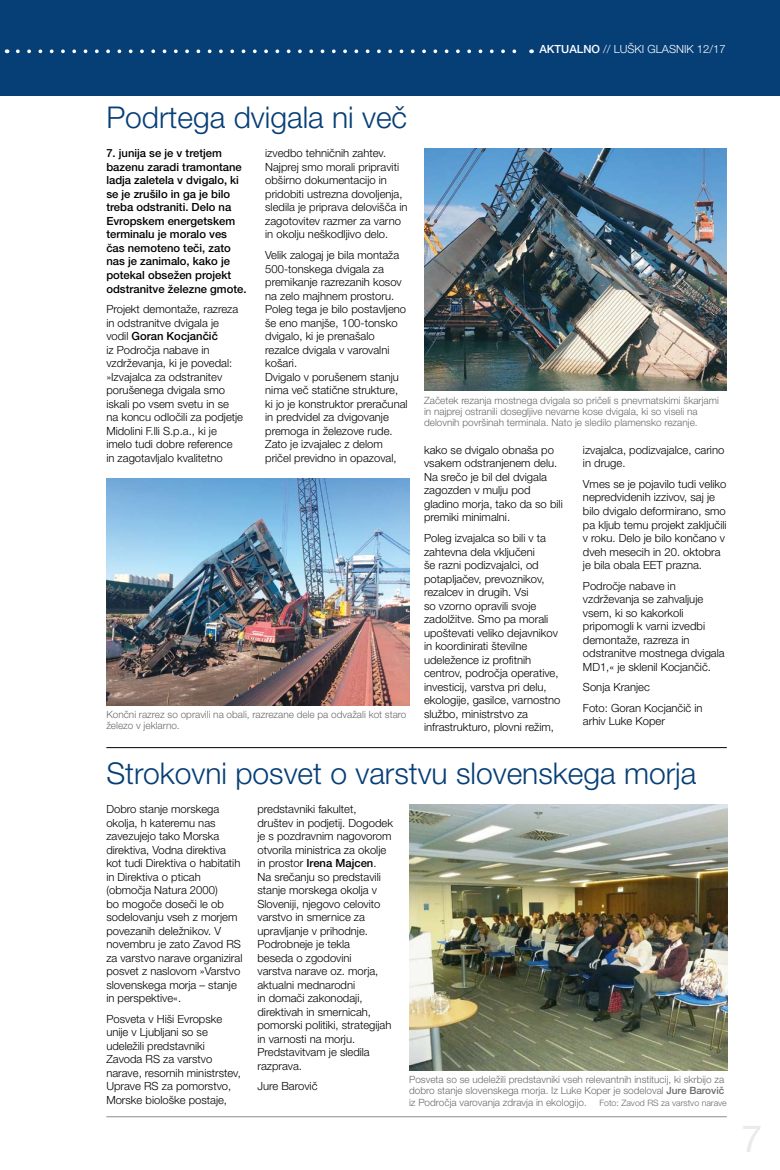
<style>
.page{position:relative;width:780px;height:1170px;background:#fff}
.page>*{position:absolute;margin:0;border:0;box-sizing:border-box;transform-origin:0 0}
.t1{font:37.5px "AA Helvetica";color:#eaeaeb}
.t2{font:30px "Helvetica L";color:#063e76}
.t3{font:11.25px/13.5px "Helvetica L";color:#000}
.t4{font:11.25px/13.5px "Helvetica LB";color:#000}
.t5{font:11.25px "Helvetica LB";color:#fff}
.t6{font:11.25px "Helvetica L";color:#fff}
.t7{font:10px/11.2px "Helvetica L";color:#6a6a6d}
.t8{font:8.75px "Helvetica L";color:#6a6a6d}
.s1{font-family:"Helvetica L"}
.s2{font-family:"Helvetica LB"}
</style>
<div class="page">
<hr style="left:106px;top:1116px;width:620px;height:1px;background:#8b8c8f">
<div style="left:0;top:0;width:780px;height:96px;background:#063e76"></div>
<svg style="left:18px;top:49px;width:499px;height:4px"></svg>
<hr style="left:106px;top:747px;width:620px;height:1px;background:#000">
<img style="left:424px;top:149px;width:302px;height:242px">
<img style="left:106px;top:478px;width:303px;height:227px">
<img style="left:409px;top:804px;width:318px;height:266px">
<p class="t5" style="left:539px;top:42px;width:82px">AKTUALNO <span class="s1">// luški</span></p>
<p class="t6" style="left:647px;top:42px;width:8px">glasnik</p>
<p class="t6" style="left:697px;top:42px;width:30px">12/17</p>
<h2 class="t2" style="left:106px;top:99px;width:302px">Podrtega dvigala ni več</h2>
<p class="t4" style="left:106px;top:146px;width:142px">7. junija se je v tretjem bazenu zaradi tramontane ladja zaletela v dvigalo, ki se je zrušilo in ga je bilo treba odstraniti. Delo na<br>Evropskem energetskem terminalu je moralo ves čas nemoteno teči, zato nas je zanimalo, kako je potekal obsežen projekt odstranitve železne gmote.</p>
<p class="t3" style="left:106px;top:302px;width:133px">Projekt demontaže, razreza in odstranitve dvigala je</p>
<p class="t4" style="left:106px;top:329px;width:113px"><span class="s1">vodil</span> Goran Kocjančič</p>
<p class="t3" style="left:106px;top:342px;width:138px">iz Področja nabave in vzdrževanja, ki je povedal: »Izvajalca za odstranitev porušenega dvigala smo iskali po vsem svetu in se na koncu odločili za podjetje<br>Midolini F.lli S.p.a., ki je imelo tudi dobre reference in zagotavljalo kvalitetno</p>
<p class="t3" style="left:265px;top:146px;width:144px">izvedbo tehničnih zahtev.<br>Najprej smo morali pripraviti obširno dokumentacijo in pridobiti ustrezna dovoljenja, sledila je priprava delovišča in zagotovitev razmer za varno in okolju neškodljivo delo.</p>
<p class="t3" style="left:265px;top:248px;width:144px">Velik zalogaj je bila montaža<br>500-tonskega dvigala za premikanje razrezanih kosov na zelo majhnem prostoru.<br>Poleg tega je bilo postavljeno še eno manjše, 100-tonsko dvigalo, ki je prenašalo rezalce dvigala v varovalni košari.<br>Dvigalo v porušenem stanju nima več statične strukture, ki jo je konstruktor preračunal in predvidel za dvigovanje premoga in železove rude.<br>Zato je izvajalec z delom pričel previdno in opazoval,</p>
<p class="t7" style="left:424px;top:394px;width:296px">Začetek rezanja mostnega dvigala so pričeli s pnevmatskimi škarjami in najprej ostranili dosegljive nevarne kose dvigala, ki so viseli na delovnih površinah terminala. Nato je sledilo plamensko rezanje.</p>
<p class="t3" style="left:424px;top:443px;width:140px">kako se dvigalo obnaša po vsakem odstranjenem delu.<br>Na srečo je bil del dvigala zagozden v mulju pod gladino morja, tako da so bili premiki minimalni.</p>
<p class="t3" style="left:424px;top:531px;width:138px">Poleg izvajalca so bili v ta zahtevna dela vključeni<br>še razni podizvajalci, od potapljačev, prevoznikov, rezalcev in drugih. Vsi<br>so vzorno opravili svoje zadolžitve. Smo pa morali upoštevati veliko dejavnikov in koordinirati številne udeležence iz profitnih centrov, področja operative, investicij, varstva pri delu, ekologije, gasilce, varnostno službo, ministrstvo za infrastrukturo, plovni režim,</p>
<p class="t3" style="left:583px;top:443px;width:143px">izvajalca, podizvajalce, carino in druge.</p>
<p class="t3" style="left:583px;top:477px;width:145px">Vmes se je pojavilo tudi veliko nepredvidenih izzivov, saj je bilo dvigalo deformirano, smo pa kljub temu projekt zaključili v roku. Delo je bilo končano v dveh mesecih in 20. oktobra je bila obala EET prazna.</p>
<p class="t3" style="left:583px;top:578px;width:143px">Področje nabave in vzdrževanja se zahvaljuje vsem, ki so kakorkoli pripomogli k varni izvedbi demontaže, razreza in odstranitve mostnega dvigala<br>MD1,« je sklenil Kocjančič.</p>
<p class="t3" style="left:583px;top:676px;width:121px;line-height:20.6px">Sonja Kranjec<br>Foto: Goran Kocjančič in</p>
<p class="t3" style="left:583px;top:714px;width:83px">arhiv Luke Koper</p>
<h2 class="t2" style="left:106px;top:755px;width:591px">Strokovni posvet o varstvu slovenskega morja</h2>
<p class="t3" style="left:106px;top:802px;width:138px">Dobro stanje morskega okolja, h kateremu nas zavezujejo tako Morska direktiva, Vodna direktiva kot tudi Direktiva o habitatih in Direktiva o pticah (območja Natura 2000)<br>bo mogoče doseči le ob sodelovanju vseh z morjem povezanih deležnikov. V novembru je zato Zavod RS za varstvo narave organiziral posvet z naslovom »Varstvo slovenskega morja – stanje in perspektive«.</p>
<p class="t3" style="left:106px;top:1011px;width:136px">Posveta v Hiši Evropske unije v Ljubljani so se udeležili predstavniki<br>Zavoda RS za varstvo narave, resornih ministrstev,<br>Uprave RS za pomorstvo,<br>Morske biološke postaje,</p>
<p class="t7" style="left:106px;top:708px;width:301px">Končni razrez so opravili na obali, razrezane dele pa odvažali kot staro železo v jeklarno.</p>
<p class="t3" style="left:257px;top:802px;width:137px">predstavniki fakultet, društev in podjetij. Dogodek je s pozdravnim nagovorom otvorila ministrica za okolje</p>
<p class="t4" style="left:257px;top:856px;width:121px"><span class="s1">in prostor</span> Irena Majcen<span class="s1">.</span></p>
<p class="t3" style="left:257px;top:869px;width:135px">Na srečanju so predstavili stanje morskega okolja v<br>Sloveniji, njegovo celovito varstvo in smernice za upravljanje v prihodnje.<br>Podrobneje je tekla<br>beseda o zgodovini<br>varstva narave oz. morja, aktualni mednarodni<br>in domači zakonodaji, direktivah in smernicah, pomorski politiki, strategijah in varnosti na morju.<br>Predstavitvam je sledila razprava.</p>
<p class="t3" style="left:257px;top:1079px;width:62px">Jure Barovič</p>
<p class="t7" style="left:409px;top:1073px;width:317px;text-align:justify">Posveta so se udeležili predstavniki vseh relevantnih institucij, ki skrbijo za dobro stanje slovenskega morja. Iz Luke Koper je sodeloval <span class="s2">Jure Barovič </span>iz Področja varovanja zdravja in ekologijo.</p>
<p class="t8" style="left:599px;top:1097px;width:129px">Foto: Zavod RS za varstvo narave</p>
<h1 class="t1" style="left:741px;top:1116px;width:22px">7</h1>
</div>
